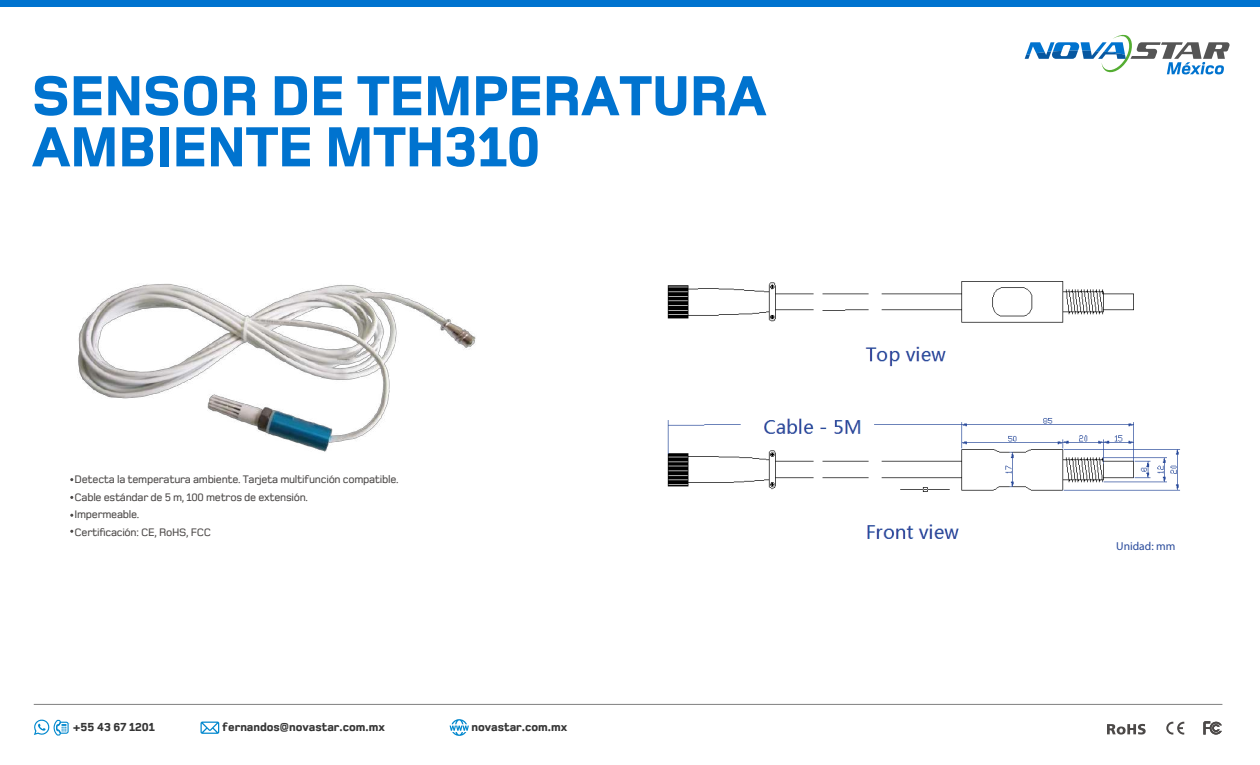
<style>
.page{position:relative;width:1260px;height:765px;background:#fff}
.page>*{position:absolute;margin:0;border:0;box-sizing:border-box;transform-origin:0 0}
.t1{font:800 58.62px/51.1px "Foundry Monoline";letter-spacing:-.01em;color:#0073cf}
.t2{font:800 12px "Foundry Monoline";color:#353535}
.t3{font:11.5px "Myriad Pro";color:#2a4b9b}
.t4{font:500 11.25px/17.5px "Foundry Monoline";letter-spacing:-.025em;color:#4c4948}
</style>
<div class="page">
<hr style="left:34px;top:704px;width:1188px;height:1px;background:#808080">
<svg style="left:200px;top:722px;width:19px;height:12px"></svg>
<svg style="left:450px;top:719px;width:19px;height:17px"></svg>
<svg style="left:34px;top:719px;width:35px;height:17px"></svg>
<svg style="left:1025px;top:34px;width:205px;height:41px"></svg>
<div style="left:0;top:0;width:1260px;height:7px;background:#0073cf"></div>
<img style="left:78px;top:284px;width:398px;height:168px">
<img style="left:667px;top:281px;width:513px;height:258px">
<svg style="left:1166px;top:722px;width:18px;height:13px"></svg>
<svg style="left:1107px;top:724px;width:39px;height:11px"></svg>
<svg style="left:1203px;top:721px;width:19px;height:14px"></svg>
<h1 class="t1" style="left:32px;top:71px;width:736px">SENSOR DE TEMPERATURA<br>AMBIENTE MTH310</h1>
<p class="t4" style="left:75px;top:471px;width:326px">Detecta la temperatura ambiente. Tarjeta multifunción compatible.<br>Cable estándar de 5 m, 100 metros de extensión.<br>Impermeable.<br>Certificación: CE, RoHS, FCC</p>
<p class="t2" style="left:73px;top:721px;width:83px">+55 43 67 1201</p>
<p class="t2" style="left:223px;top:721px;width:164px">fernandos@novastar.com.mx</p>
<p class="t2" style="left:471px;top:721px;width:97px">novastar.com.mx</p>
<p class="t3" style="left:1116px;top:539px;width:61px">Unidad: mm</p>
</div>
